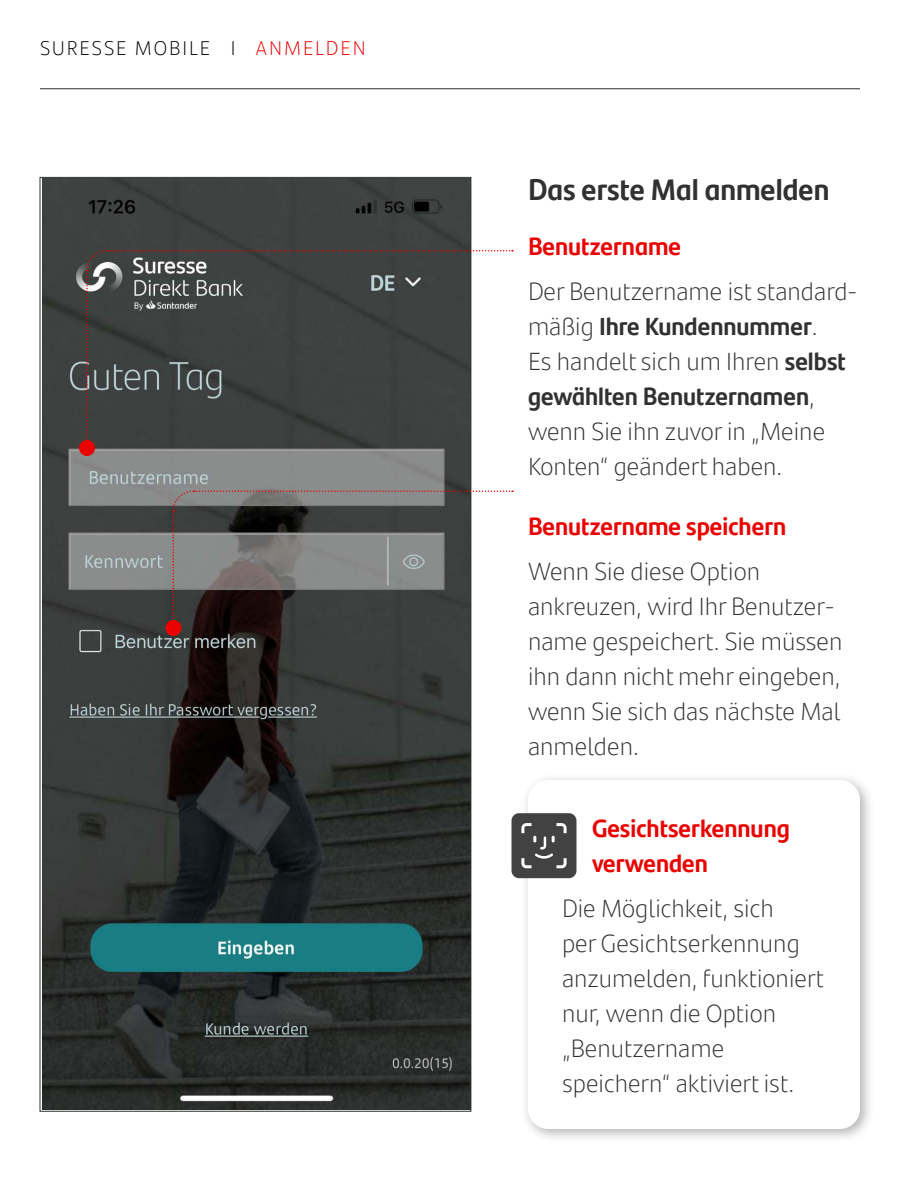
<style>
.page{position:relative;width:900px;height:1200px;background:#fff}
.page>*{position:absolute;margin:0;border:0;box-sizing:border-box;transform-origin:0 0}
.t1{font:700 30px "Santander Headline";color:#313131}
.t2{font:300 25px/35px "Santander Text";color:#313131}
.t3{font:700 25px/35px "Santander Headline";color:#eb0000}
.t4{font:700 25px "Santander Headline";color:#313131}
.t5{font:300 20px "Santander Text";letter-spacing:.1em;color:#000}
.s1{color:#eb0000}
.s2{font-family:"Santander Text";font-weight:300}
.s3{font-family:"Santander Headline";font-weight:700}
</style>
<div class="page">
<img style="left:42px;top:179px;width:427px;height:931px">
<hr style="left:40px;top:88px;width:820px;height:1px;background:#313131">
<div style="left:79px;top:440px;width:16px;height:16px;background:#eb0000;border-radius:50%"></div>
<div style="left:165px;top:620px;width:16px;height:16px;background:#eb0000;border-radius:50%"></div>
<div style="left:520px;top:772px;width:355px;height:372px;background:#000;opacity:.3"></div>
<div style="left:528px;top:780px;width:332px;height:349px;background:#fff;border-radius:20px"></div>
<svg style="left:86px;top:249px;width:427px;height:200px;background:#555655"></svg>
<svg style="left:172px;top:490px;width:341px;height:138px;background:#6b6968"></svg>
<div style="left:512px;top:813px;width:65px;height:65px;background:#424242;border-radius:8px"></div>
<svg style="left:521px;top:823px;width:46px;height:45px"></svg>
<p class="t5" style="left:40px;top:38px;width:327px">SURESSE MOBILE I <span class="s1">ANMELDEN</span></p>
<p class="t1" style="left:528px;top:173px;width:303px">Das erste Mal anmelden</p>
<p class="t3" style="left:528px;top:229px;width:155px">Benutzername</p>
<p class="t2" style="left:528px;top:274px;width:330px">Der Benutzername ist standard-</p>
<p class="t4" style="left:528px;top:312px;width:291px"><span class="s2">mäßig</span> Ihre Kundennummer<span class="s2">.</span></p>
<p class="t2" style="left:528px;top:344px;width:320px">Es handelt sich um Ihren <span class="s3">selbst</span></p>
<p class="t4" style="left:528px;top:382px;width:288px">gewählten Benutzernamen<span class="s2">,</span></p>
<p class="t2" style="left:528px;top:414px;width:299px">wenn Sie ihn zuvor in „Meine<br>Konten“ geändert haben.</p>
<p class="t3" style="left:528px;top:509px;width:260px">Benutzername speichern</p>
<p class="t2" style="left:528px;top:554px;width:316px">Wenn Sie diese Option ankreuzen, wird Ihr Benutzer&shy;name gespeichert. Sie müssen ihn dann nicht mehr eingeben, wenn Sie sich das nächste Mal anmelden.</p>
<p class="t3" style="left:592px;top:811px;width:199px">Gesichtserkennung verwenden</p>
<p class="t2" style="left:562px;top:891px;width:263px">Die Möglichkeit, sich<br>per Gesichtserkennung anzumelden, funktioniert nur, wenn die Option „Benutzername speichern“ aktiviert ist.</p>
</div>
